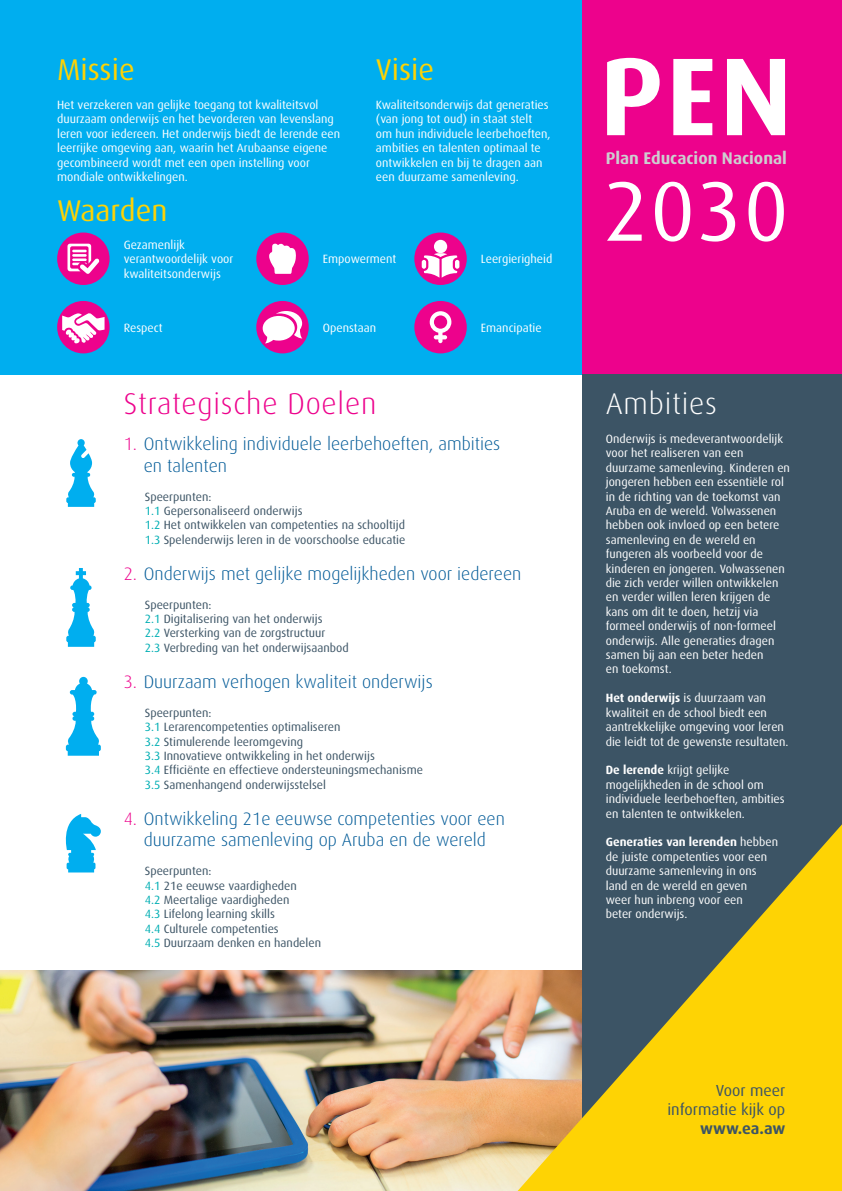
<style>
.page{position:relative;width:842px;height:1191px;background:#fff}
.page>*{position:absolute;margin:0;border:0;box-sizing:border-box;transform-origin:0 0}
.t1{font:700 110.8px "Dax";color:#fff}
.t2{font:84.5px "Dax";color:#fff}
.t3{font:30px "Dax";color:#fed304}
.t4{font:300 30px "Dax";letter-spacing:.025em;color:#ed028c}
.t5{font:300 30px "Dax";letter-spacing:.025em;color:#fff}
.t6{font:300 18px/21.6px "Dax";color:#005a97}
.t7{font:700 16.9px "Dax";color:#cdced0}
.t8{font:16px/19.2px "Dax";color:#3c5465;text-align:right}
.t9{font:700 16px "Dax";letter-spacing:-.005em;color:#3c5465}
.t10{font:12px/14.4px "Dax";color:#fff}
.t11{font:12px/14.4px "Dax";color:#3c5465}
.s1{color:#ed028c}
.s2{color:#00aeb3}
.s3{font-weight:700}
</style>
<div class="page">
<div style="left:0;top:0;width:608px;height:374px;background:#00aeef"></div>
<img style="left:0;top:970px;width:518px;height:221px">
<div style="left:583px;top:0;width:259px;height:374px;background:#ed028c"></div>
<div style="left:583px;top:374px;width:259px;height:749px;background:#3c5465"></div>
<svg style="left:66px;top:439px;width:30px;height:68px"></svg>
<svg style="left:66px;top:568px;width:30px;height:79px"></svg>
<svg style="left:66px;top:677px;width:35px;height:78px"></svg>
<svg style="left:65px;top:814px;width:36px;height:58px"></svg>
<div style="left:57px;top:232px;width:53px;height:53px;background:#ed028c;border-radius:50%"></div>
<div style="left:256px;top:232px;width:53px;height:53px;background:#ed028c;border-radius:50%"></div>
<svg style="left:67px;top:244px;width:32px;height:30px"></svg>
<div style="left:414px;top:232px;width:53px;height:53px;background:#ed028c;border-radius:50%"></div>
<div style="left:434px;top:240px;width:13px;height:13px;background:#fff;border-radius:50%"></div>
<svg style="left:422px;top:253px;width:37px;height:25px"></svg>
<div style="left:57px;top:301px;width:53px;height:52px;background:#ed028c;border-radius:50%"></div>
<svg style="left:62px;top:313px;width:43px;height:31px"></svg>
<div style="left:256px;top:301px;width:53px;height:52px;background:#ed028c;border-radius:50%"></div>
<svg style="left:263px;top:311px;width:39px;height:32px"></svg>
<svg style="left:518px;top:824px;width:324px;height:367px"></svg>
<svg style="left:269px;top:243px;width:27px;height:31px"></svg>
<div style="left:414px;top:301px;width:53px;height:52px;background:#ed028c;border-radius:50%"></div>
<svg style="left:430px;top:311px;width:21px;height:32px"></svg>
<h3 class="t3" style="left:57px;top:53px;width:79px">Missie</h3>
<p class="t10" style="left:57px;top:98px;width:285px">Het verzekeren van gelijke toegang tot kwaliteitsvol duurzaam onderwijs en het bevorderen van levenslang leren voor iedereen. Het onderwijs biedt de lerende een leerrijke omgeving aan, waarin het Arubaanse eigene gecombineerd wordt met een open instelling voor mondiale ontwikkelingen.</p>
<h3 class="t3" style="left:376px;top:53px;width:60px">Visie</h3>
<p class="t10" style="left:376px;top:98px;width:176px">Kwaliteitsonderwijs dat generaties (van jong tot oud) in staat stelt om hun individuele leerbehoeften, ambities en talenten optimaal te ontwikkelen en bij te dragen aan een duurzame samenleving.</p>
<h3 class="t3" style="left:57px;top:194px;width:112px">Waarden</h3>
<p class="t10" style="left:124px;top:238px;width:111px">Gezamenlijk verantwoordelijk voor kwaliteitsonderwijs</p>
<p class="t10" style="left:323px;top:252px;width:75px">Empowerment</p>
<p class="t10" style="left:481px;top:252px;width:73px">Leergierigheid</p>
<p class="t10" style="left:124px;top:321px;width:40px">Respect</p>
<p class="t10" style="left:323px;top:321px;width:55px">Openstaan</p>
<p class="t10" style="left:481px;top:321px;width:62px">Emancipatie</p>
<h3 class="t4" style="left:124px;top:387px;width:254px">Strategische Doelen</h3>
<h3 class="t6" style="left:144px;top:433px;width:358px;text-indent:-20px"><span class="s1">1.</span> Ontwikkeling individuele leerbehoeften, ambities en talenten</h3>
<p class="t11" style="left:145px;top:489px;width:262px">Speerpunten:<br><span class="s2">1.1</span> Gepersonaliseerd onderwijs<br><span class="s2">1.2</span> Het ontwikkelen van competenties na schooltijd <span class="s2">1.3</span> Spelenderwijs leren in de voorschoolse educatie</p>
<h3 class="t6" style="left:124px;top:563px;width:399px"><span class="s1">2.</span> Onderwijs met gelijke mogelijkheden voor iedereen</h3>
<p class="t11" style="left:145px;top:597px;width:206px">Speerpunten:<br><span class="s2">2.1</span> Digitalisering van het onderwijs<br><span class="s2">2.2</span> Versterking van de zorgstructuur<br><span class="s2">2.3</span> Verbreding van het onderwijsaanbod</p>
<h3 class="t6" style="left:124px;top:671px;width:310px"><span class="s1">3.</span> Duurzaam verhogen kwaliteit onderwijs</h3>
<p class="t11" style="left:145px;top:705px;width:280px">Speerpunten:<br><span class="s2">3.1</span> Lerarencompetenties optimaliseren<br><span class="s2">3.2</span> Stimulerende leeromgeving<br><span class="s2">3.3</span> Innovatieve ontwikkeling in het onderwijs<br><span class="s2">3.4</span> Efficiënte en effectieve ondersteuningsmechanisme <span class="s2">3.5</span> Samenhangend onderwijsstelsel</p>
<h3 class="t6" style="left:124px;top:808px;width:383px;text-align:center"><span class="s1">4.</span> Ontwikkeling 21e eeuwse competenties voor een duurzame samenleving op Aruba en de wereld</h3>
<p class="t11" style="left:145px;top:864px;width:178px">Speerpunten:<br><span class="s2">4.1</span> 21e eeuwse vaardigheden<br><span class="s2">4.2</span> Meertalige vaardigheden<br><span class="s2">4.3</span> Lifelong learning skills<br><span class="s2">4.4</span> Culturele competenties<br><span class="s2">4.5</span> Duurzaam denken en handelen</p>
<h1 class="t1" style="left:600px;top:34px;width:194px">PEN</h1>
<h3 class="t7" style="left:606px;top:148px;width:183px">Plan Educacion Nacional</h3>
<h2 class="t2" style="left:604px;top:165px;width:186px">2030</h2>
<h3 class="t5" style="left:606px;top:387px;width:113px">Ambities</h3>
<p class="t10" style="left:606px;top:432px;width:186px">Onderwijs is medeverantwoordelijk voor het realiseren van een duurzame samenleving. Kinderen en jongeren hebben een essentiële rol in de richting van de toekomst van<br>Aruba en de wereld. Volwassenen hebben ook invloed op een betere samenleving en de wereld en fungeren als voorbeeld voor de kinderen en jongeren. Volwassenen die zich verder willen ontwikkelen en verder willen leren krijgen de kans om dit te doen, hetzij via formeel onderwijs of non-formeel onderwijs. Alle generaties dragen samen bij aan een beter heden<br>en toekomst.</p>
<p class="t10" style="left:606px;top:691px;width:184px"><span class="s3">Het onderwijs</span> is duurzaam van kwaliteit en de school biedt een aantrekkelijke omgeving voor leren die leidt tot de gewenste resultaten.</p>
<p class="t10" style="left:606px;top:763px;width:180px"><span class="s3">De lerende</span> krijgt gelijke mogelijkheden in de school om individuele leerbehoeften, ambities en talenten te ontwikkelen.</p>
<p class="t10" style="left:606px;top:835px;width:174px"><span class="s3">Generaties van lerenden</span> hebben de juiste competenties voor een duurzame samenleving in ons land en de wereld en geven<br>weer hun inbreng voor een<br>beter onderwijs.</p>
<h3 class="t8" style="left:667px;top:1080px;width:119px">Voor meer informatie kijk op</h3>
<h3 class="t9" style="left:700px;top:1119px;width:86px">www.ea.aw</h3>
</div>
